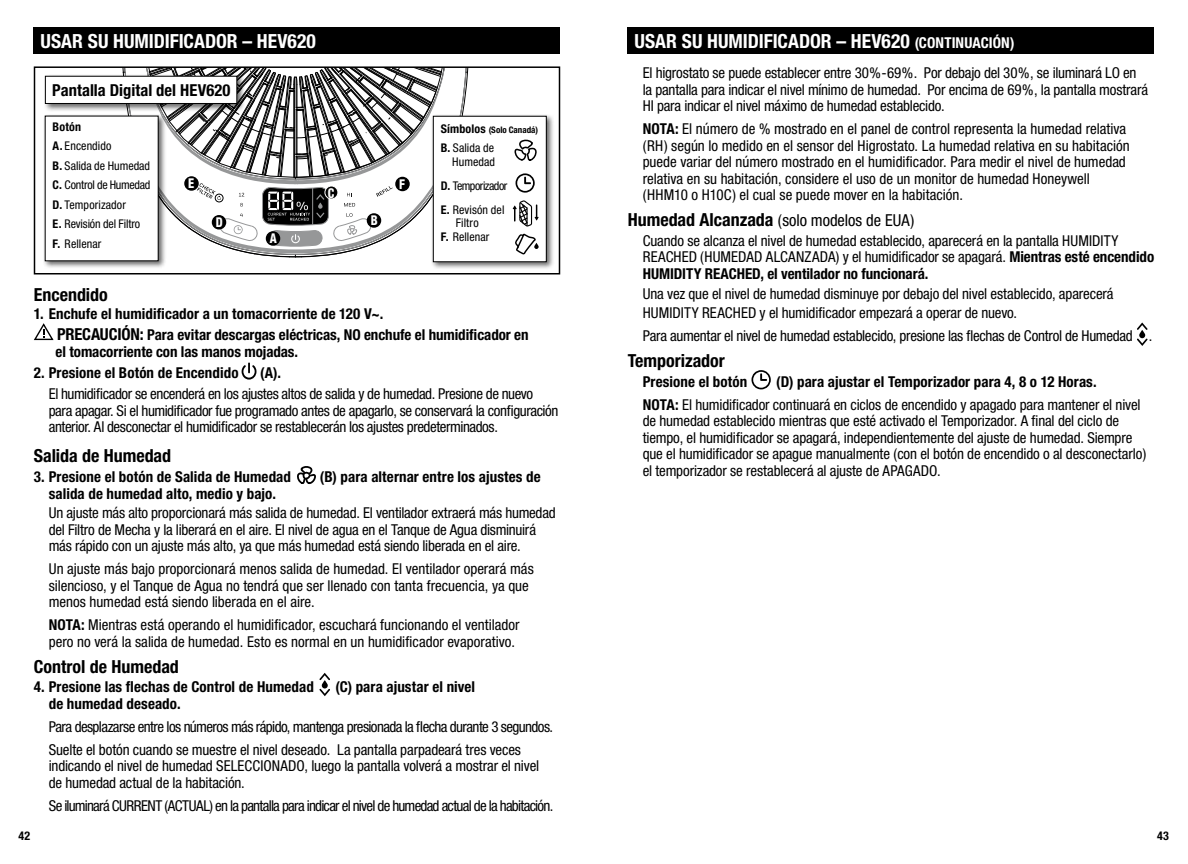
<style>
.page{position:relative;width:1188px;height:864px;background:#fff}
.page>*{position:absolute;margin:0;border:0;box-sizing:border-box;transform-origin:0 0}
.t1{font:700 condensed 19.5px "Helvetica Neue LT";color:#fff}
.t2{font:700 condensed 18px "Helvetica Neue LT";color:#000}
.t3{font:condensed 16.5px "Helvetica Neue";letter-spacing:-.005em;color:#000}
.t4{font:700 condensed 16.5px "Helvetica Neue LT";color:#000}
.t5{font:condensed 15px/16.5px "Helvetica Neue";letter-spacing:-.01em;color:#000}
.t6{font:700 condensed 15px/21.3px "Helvetica Neue LT";letter-spacing:.005em;color:#000}
.t7{font:condensed 15px/23px "Helvetica Neue";letter-spacing:-.03em;color:#000}
.t8{font:condensed 15px "Helvetica Neue";letter-spacing:-.05em;color:#000}
.t9{font:800 condensed 13.5px "Helvetica Neue LT";color:#fff;scale:.9 1}
.t10{font:condensed 12px/19.5px "Helvetica Neue";color:#000}
.t11{font:condensed 12px/24px "Helvetica Neue";letter-spacing:-.035em;color:#000}
.t12{font:700 condensed 12px "Helvetica Neue LT";letter-spacing:.02em;color:#000}
.t13{font:700 condensed 9px "Helvetica Neue LT";color:#000}
.s1{font-size:15px}
.s2{font-family:"Helvetica Neue LT";font-weight:700}
.s3{font-size:12px}
.s4{font-size:16.5px}
.s5{font-family:"Helvetica Neue LT";font-weight:700;font-size:18px}
</style>
<div class="page">
<div style="left:628px;top:27px;width:526px;height:27px;background:#000"></div>
<div style="left:34px;top:27px;width:526px;height:27px;background:#000"></div>
<svg style="left:34px;top:323px;width:20px;height:17px"></svg>
<svg style="left:123px;top:69px;width:345px;height:189px"></svg>
<div style="left:34px;top:66px;width:526px;height:208px;border:2px solid #000"></div>
<div style="left:43px;top:114px;width:124px;height:155px;background:#000;opacity:.6"></div>
<div style="left:45px;top:116px;width:113px;height:145px;background:#fff"></div>
<div style="left:431px;top:114px;width:124px;height:156px;background:#000;opacity:.6"></div>
<div style="left:433px;top:116px;width:113px;height:146px;background:#fff"></div>
<div style="left:433px;top:116px;width:113px;height:146px;border:1px solid #000"></div>
<div style="left:267px;top:232px;width:13px;height:13px;background:#000;border-radius:50%"></div>
<div style="left:266px;top:231px;width:14px;height:15px;border:2px solid #000;border-radius:50%"></div>
<div style="left:368px;top:214px;width:12px;height:13px;background:#000;border-radius:50%"></div>
<div style="left:367px;top:213px;width:14px;height:15px;border:2px solid #000;border-radius:50%"></div>
<div style="left:325px;top:186px;width:13px;height:13px;background:#000;border-radius:50%"></div>
<div style="left:325px;top:186px;width:13px;height:13px;border:1px solid #fff;border-radius:50%"></div>
<div style="left:213px;top:216px;width:13px;height:13px;background:#000;border-radius:50%"></div>
<div style="left:212px;top:215px;width:14px;height:15px;border:2px solid #000;border-radius:50%"></div>
<div style="left:185px;top:177px;width:13px;height:13px;background:#000;border-radius:50%"></div>
<div style="left:184px;top:176px;width:15px;height:15px;border:2px solid #000;border-radius:50%"></div>
<div style="left:396px;top:177px;width:13px;height:13px;background:#000;border-radius:50%"></div>
<div style="left:395px;top:177px;width:15px;height:14px;border:2px solid #000;border-radius:50%"></div>
<svg style="left:513px;top:200px;width:26px;height:27px"></svg>
<svg style="left:516px;top:173px;width:19px;height:20px"></svg>
<svg style="left:515px;top:114px;width:23px;height:47px"></svg>
<svg style="left:297px;top:466px;width:19px;height:19px"></svg>
<svg style="left:319px;top:673px;width:11px;height:23px"></svg>
<div style="left:43px;top:74px;width:202px;height:38px;background:#000;opacity:.6"></div>
<div style="left:45px;top:76px;width:192px;height:27px;background:#fff"></div>
<div style="left:45px;top:76px;width:192px;height:28px;border:1px solid #000"></div>
<svg style="left:515px;top:233px;width:24px;height:21px"></svg>
<svg style="left:242px;top:362px;width:15px;height:18px"></svg>
<svg style="left:751px;top:370px;width:20px;height:19px"></svg>
<svg style="left:1137px;top:323px;width:11px;height:23px"></svg>
<h1 class="t1" style="left:40px;top:29px;width:277px">USAR SU HUMIDIFICADOR – HEV620</h1>
<h1 class="t1" style="left:634px;top:29px;width:382px">USAR SU HUMIDIFICADOR – HEV620 <span class="s1">(CONTINUACIÓN)</span></h1>
<p class="t4" style="left:52px;top:80px;width:180px">Pantalla Digital del HEV620</p>
<p class="t12" style="left:53px;top:119px;width:30px">Botón</p>
<p class="t10" style="left:53px;top:136px;width:99px"><span class="s2">A.</span> Encendido<br><span class="s2">B.</span> Salida de Humedad<br><span class="s2">C.</span> Control de Humedad<br><span class="s2">D.</span> Temporizador<br><span class="s2">E.</span> Revisión del Filtro<br><span class="s2">F.</span> Rellenar</p>
<p class="t9" style="left:188px;top:175px;width:8px">E</p>
<p class="t9" style="left:399px;top:176px;width:8px">F</p>
<p class="t9" style="left:328px;top:185px;width:9px">C</p>
<p class="t9" style="left:216px;top:214px;width:9px">D</p>
<p class="t9" style="left:371px;top:212px;width:9px">B</p>
<p class="t13" style="left:441px;top:124px;width:99px"><span class="s3">Símbolos</span> (Solo Canadá)</p>
<p class="t10" style="left:441px;top:141px;width:56px;line-height:13.5px;text-align:right"><span class="s2">B.</span> Salida de<br>Humedad</p>
<p class="t11" style="left:441px;top:173px;width:68px"><span class="s2">D.</span> Temporizador<br><span class="s2">E.</span> Revisón del</p>
<p class="t10" style="left:456px;top:213px;width:24px">Filtro</p>
<p class="t9" style="left:270px;top:230px;width:9px">A</p>
<p class="t10" style="left:441px;top:227px;width:50px"><span class="s2">F.</span> Rellenar</p>
<p class="t2" style="left:34px;top:284px;width:76px">Encendido</p>
<p class="t6" style="left:57px;top:303px;width:473px;text-indent:-23px">1. Enchufe el humidificador a un tomacorriente de 120 V~.<br><span class="s4">PRECAUCIÓN:</span> Para evitar descargas eléctricas, NO enchufe el humidificador en</p>
<p class="t6" style="left:56px;top:340px;width:244px">el tomacorriente con las manos mojadas.</p>
<p class="t6" style="left:34px;top:362px;width:206px">2. Presione el Botón de Encendido</p>
<p class="t6" style="left:260px;top:362px;width:22px">(A).</p>
<p class="t5" style="left:49px;top:385px;width:511px">El humidificador se encenderá en los ajustes altos de salida y de humedad. Presione de nuevo para apagar. Si el humidificador fue programado antes de apagarlo, se conservará la configuración anterior. Al desconectar el humidificador se restablecerán los ajustes predeterminados.</p>
<p class="t2" style="left:34px;top:445px;width:139px">Salida de Humedad</p>
<p class="t6" style="left:34px;top:466px;width:259px">3. Presione el botón de Salida de Humedad</p>
<p class="t6" style="left:320px;top:466px;width:222px">(B) para alternar entre los ajustes de</p>
<p class="t6" style="left:49px;top:482px;width:229px">salida de humedad alto, medio y bajo.</p>
<p class="t5" style="left:49px;top:505px;width:508px">Un ajuste más alto proporcionará más salida de humedad. El ventilador extraerá más humedad del Filtro de Mecha y la liberará en el aire. El nivel de agua en el Tanque de Agua disminuirá más rápido con un ajuste más alto, ya que más humedad está siendo liberada en el aire.</p>
<p class="t5" style="left:49px;top:561px;width:487px">Un ajuste más bajo proporcionará menos salida de humedad. El ventilador operará más silencioso, y el Tanque de Agua no tendrá que ser llenado con tanta frecuencia, ya que menos humedad está siendo liberada en el aire.</p>
<p class="t5" style="left:49px;top:617px;width:472px"><span class="s2">NOTA:</span> Mientras está operando el humidificador, escuchará funcionando el ventilador pero no verá la salida de humedad. Esto es normal en un humidificador evaporativo.</p>
<p class="t2" style="left:34px;top:655px;width:147px">Control de Humedad</p>
<p class="t6" style="left:34px;top:676px;width:282px">4. Presione las flechas de Control de Humedad</p>
<p class="t6" style="left:336px;top:676px;width:141px">(C) para ajustar el nivel</p>
<p class="t6" style="left:49px;top:693px;width:133px">de humedad deseado.</p>
<p class="t7" style="left:49px;top:715px;width:506px">Para desplazarse entre los números más rápido, mantenga presionada la flecha durante 3 segundos.<br>Suelte el botón cuando se muestre el nivel deseado. La pantalla parpadeará tres veces</p>
<p class="t5" style="left:49px;top:758px;width:492px">indicando el nivel de humedad SELECCIONADO, luego la pantalla volverá a mostrar el nivel de humedad actual de la habitación.</p>
<p class="t8" style="left:49px;top:797px;width:506px">Se iluminará CURRENT (ACTUAL) en la pantalla para indicar el nivel de humedad actual de la habitación.</p>
<p class="t5" style="left:643px;top:65px;width:507px">El higrostato se puede establecer entre 30%-69%. Por debajo del 30%, se iluminará LO en la pantalla para indicar el nivel mínimo de humedad. Por encima de 69%, la pantalla mostrará<br>HI para indicar el nivel máximo de humedad establecido.</p>
<p class="t5" style="left:643px;top:121px;width:488px"><span class="s2">NOTA:</span> El número de % mostrado en el panel de control representa la humedad relativa (RH) según lo medido en el sensor del Higrostato. La humedad relativa en su habitación puede variar del número mostrado en el humidificador. Para medir el nivel de humedad relativa en su habitación, considere el uso de un monitor de humedad Honeywell (HHM10 o H10C) el cual se puede mover en la habitación.</p>
<p class="t3" style="left:628px;top:211px;width:288px"><span class="s5">Humedad Alcanzada</span> (solo modelos de EUA)</p>
<p class="t5" style="left:643px;top:232px;width:513px">Cuando se alcanza el nivel de humedad establecido, aparecerá en la pantalla HUMIDITY<br>REACHED (HUMEDAD ALCANZADA) y el humidificador se apagará. <span class="s2">Mientras esté encendido</span></p>
<p class="t6" style="left:643px;top:263px;width:287px">HUMIDITY REACHED, el ventilador no funcionará.</p>
<p class="t5" style="left:643px;top:284px;width:472px;line-height:19.5px">Una vez que el nivel de humedad disminuye por debajo del nivel establecido, aparecerá<br>HUMIDITY REACHED y el humidificador empezará a operar de nuevo.</p>
<p class="t5" style="left:643px;top:327px;width:511px">Para aumentar el nivel de humedad establecido, presione las flechas de Control de Humedad .</p>
<p class="t2" style="left:628px;top:350px;width:99px">Temporizador</p>
<p class="t6" style="left:643px;top:371px;width:106px">Presione el botón</p>
<p class="t6" style="left:776px;top:371px;width:322px">(D) para ajustar el Temporizador para 4, 8 o 12 Horas.</p>
<p class="t5" style="left:643px;top:396px;width:505px"><span class="s2">NOTA:</span> El humidificador continuará en ciclos de encendido y apagado para mantener el nivel de humedad establecido mientras que esté activado el Temporizador. A final del ciclo de tiempo, el humidificador se apagará, independientemente del ajuste de humedad. Siempre que el humidificador se apague manualmente (con el botón de encendido o al desconectarlo) el temporizador se restablecerá al ajuste de APAGADO.</p>
<p class="t12" style="left:19px;top:828px;width:13px">42</p>
<p class="t12" style="left:1157px;top:828px;width:13px">43</p>
</div>
